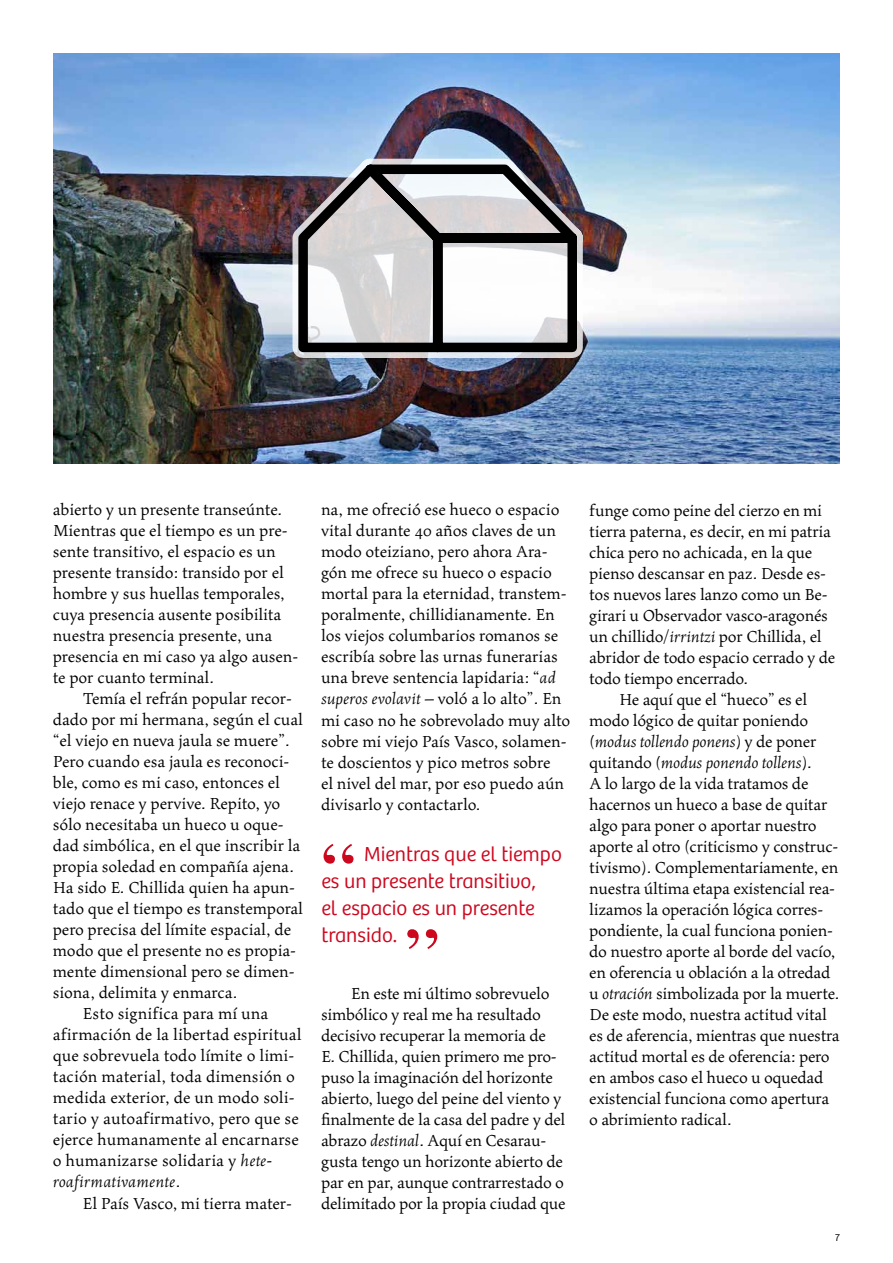
<style>
.page{position:relative;width:893px;height:1263px;background:#fff}
.page>*{position:absolute;margin:0;border:0;box-sizing:border-box;transform-origin:0 0}
.t1{font:81px "Times";color:#cd071e}
.t2{font:300 21px/27px "Bree";color:#cd071e}
.t3{font:18px/21px "Maiola Pro";letter-spacing:.005em;color:#000}
.t4{font:italic 18px "Maiola Pro";color:#000}
.t5{font:italic 18px "Maiola Pro";letter-spacing:.02em;color:#000}
.t6{font:300 10.5px "Bree";color:#000}
.s1{font-style:italic}
.s2{font-style:normal}
</style>
<div class="page">
<img style="left:53px;top:53px;width:787px;height:410px">
<svg style="left:290px;top:156px;width:305px;height:201px"></svg>
<p class="t3" style="left:53px;top:500px;width:246px">abierto y un presente transeúnte.<br>Mientras que el tiempo es un pre&shy;sente transitivo, el espacio es un presente transido: transido por el hombre y sus huellas temporales, cuya presencia ausente posibilita nuestra presencia presente, una presencia en mi caso ya algo ausen&shy;te por cuanto terminal.</p>
<p class="t3" style="left:83px;top:689px;width:210px">Temía el refrán popular recor-</p>
<p class="t3" style="left:53px;top:710px;width:252px">dado por mi hermana, según el cual</p>
<p class="t3" style="left:53px;top:731px;width:238px">“el viejo en nueva jaula se muere”.</p>
<p class="t3" style="left:53px;top:752px;width:237px">Pero cuando esa jaula es reconoci-</p>
<p class="t3" style="left:53px;top:773px;width:228px">ble, como es mi caso, entonces el</p>
<p class="t3" style="left:53px;top:794px;width:229px">viejo renace y pervive. Repito, yo</p>
<p class="t3" style="left:53px;top:815px;width:232px">sólo necesitaba un hueco u oque-</p>
<p class="t3" style="left:53px;top:836px;width:249px">dad simbólica, en el que inscribir la</p>
<p class="t3" style="left:53px;top:857px;width:242px">propia soledad en compañía ajena.</p>
<p class="t3" style="left:53px;top:878px;width:243px">Ha sido E. Chillida quien ha apun-</p>
<p class="t3" style="left:53px;top:899px;width:252px">tado que el tiempo es transtemporal</p>
<p class="t3" style="left:53px;top:920px;width:240px">pero precisa del límite espacial, de</p>
<p class="t3" style="left:53px;top:941px;width:244px">modo que el presente no es propia-</p>
<p class="t3" style="left:53px;top:962px;width:243px">mente dimensional pero se dimen-</p>
<p class="t3" style="left:53px;top:983px;width:186px">siona, delimita y enmarca.</p>
<p class="t3" style="left:83px;top:1004px;width:187px">Esto significa para mí una</p>
<p class="t3" style="left:53px;top:1025px;width:250px">afirmación de la libertad espiritual</p>
<p class="t3" style="left:53px;top:1046px;width:242px">que sobrevuela todo límite o limi-</p>
<p class="t3" style="left:53px;top:1067px;width:243px">tación material, toda dimensión o</p>
<p class="t3" style="left:53px;top:1088px;width:243px">medida exterior, de un modo soli-</p>
<p class="t3" style="left:53px;top:1109px;width:247px">tario y autoafirmativo, pero que se</p>
<p class="t3" style="left:53px;top:1130px;width:247px">ejerce humanamente al encarnarse</p>
<p class="t3" style="left:53px;top:1151px;width:220px">o humanizarse solidaria y <span class="s1">hete-</span></p>
<p class="t5" style="left:53px;top:1172px;width:129px">roafirmativamente<span class="s2">.</span></p>
<p class="t3" style="left:83px;top:1193px;width:210px">El País Vasco, mi tierra mater-</p>
<p class="t3" style="left:321px;top:500px;width:250px">na, me ofreció ese hueco o espacio vital durante 40 años claves de un modo oteiziano, pero ahora Ara&shy;gón me ofrece su hueco o espacio mortal para la eternidad, transtem&shy;poralmente, chillidianamente. En los viejos columbarios romanos se escribía sobre las urnas funerarias una breve sentencia lapidaria: “<span class="s1">ad superos evolavit</span> – voló a lo alto”. En mi caso no he sobrevolado muy alto sobre mi viejo País Vasco, solamen&shy;te doscientos y pico metros sobre<br>el nivel del mar, por eso puedo aún divisarlo y contactarlo.</p>
<h1 class="t1" style="left:321px;top:795px;width:37px">“</h1>
<p class="t2" style="left:321px;top:841px;width:242px;text-indent:43px">Mientras que el tiempo es un presente transitivo,<br>el espacio es un presente transido.</p>
<h1 class="t1" style="left:439px;top:997px;width:37px;rotate:-180deg">“</h1>
<p class="t3" style="left:321px;top:983px;width:246px;text-indent:30px">En este mi último sobrevuelo simbólico y real me ha resultado decisivo recuperar la memoria de<br>E. Chillida, quien primero me pro&shy;puso la imaginación del horizonte abierto, luego del peine del viento y finalmente de la casa del padre y del abrazo <span class="s1">destinal</span>. Aquí en Cesarau&shy;gusta tengo un horizonte abierto de par en par, aunque contrarrestado o delimitado por la propia ciudad que</p>
<p class="t3" style="left:590px;top:500px;width:234px">funge como peine del cierzo en mi</p>
<p class="t3" style="left:590px;top:521px;width:243px">tierra paterna, es decir, en mi patria</p>
<p class="t3" style="left:590px;top:542px;width:224px">chica pero no achicada, en la que</p>
<p class="t3" style="left:590px;top:563px;width:238px">pienso descansar en paz. Desde es-</p>
<p class="t3" style="left:590px;top:584px;width:239px">tos nuevos lares lanzo como un Be-</p>
<p class="t3" style="left:590px;top:605px;width:240px">girari u Observador vasco-aragonés</p>
<p class="t3" style="left:590px;top:626px;width:234px">un chillido/<span class="s1">irrintzi</span> por Chillida, el</p>
<p class="t3" style="left:590px;top:647px;width:247px">abridor de todo espacio cerrado y de</p>
<p class="t3" style="left:590px;top:668px;width:160px">todo tiempo encerrado.</p>
<p class="t3" style="left:619px;top:689px;width:189px">He aquí que el “hueco” es el</p>
<p class="t3" style="left:590px;top:710px;width:220px">modo lógico de quitar poniendo</p>
<p class="t4" style="left:590px;top:731px;width:228px"><span class="s2">(</span>modus tollendo ponens<span class="s2">) y de poner</span></p>
<p class="t4" style="left:590px;top:752px;width:224px"><span class="s2">quitando (</span>modus ponendo tollens<span class="s2">).</span></p>
<p class="t3" style="left:590px;top:773px;width:220px">A lo largo de la vida tratamos de</p>
<p class="t3" style="left:590px;top:794px;width:239px">hacernos un hueco a base de quitar</p>
<p class="t3" style="left:590px;top:815px;width:229px">algo para poner o aportar nuestro</p>
<p class="t3" style="left:590px;top:836px;width:250px">aporte al otro (criticismo y construc-</p>
<p class="t3" style="left:590px;top:857px;width:250px">tivismo). Complementariamente, en</p>
<p class="t3" style="left:590px;top:878px;width:247px">nuestra última etapa existencial rea-</p>
<p class="t3" style="left:590px;top:899px;width:235px">lizamos la operación lógica corres-</p>
<p class="t3" style="left:590px;top:920px;width:244px">pondiente, la cual funciona ponien-</p>
<p class="t3" style="left:590px;top:941px;width:247px">do nuestro aporte al borde del vacío,</p>
<p class="t3" style="left:590px;top:962px;width:242px">en oferencia u oblación a la otredad</p>
<p class="t3" style="left:590px;top:983px;width:251px">u <span class="s1">otración</span> simbolizada por la muerte.</p>
<p class="t3" style="left:590px;top:1004px;width:239px">De este modo, nuestra actitud vital</p>
<p class="t3" style="left:590px;top:1025px;width:252px">es de aferencia, mientras que nuestra</p>
<p class="t3" style="left:590px;top:1046px;width:242px">actitud mortal es de oferencia: pero</p>
<p class="t3" style="left:590px;top:1067px;width:235px">en ambos caso el hueco u oquedad</p>
<p class="t3" style="left:590px;top:1088px;width:241px">existencial funciona como apertura</p>
<p class="t3" style="left:590px;top:1109px;width:144px">o abrimiento radical.</p>
<p class="t6" style="left:835px;top:1231px;width:6px">7</p>
</div>
